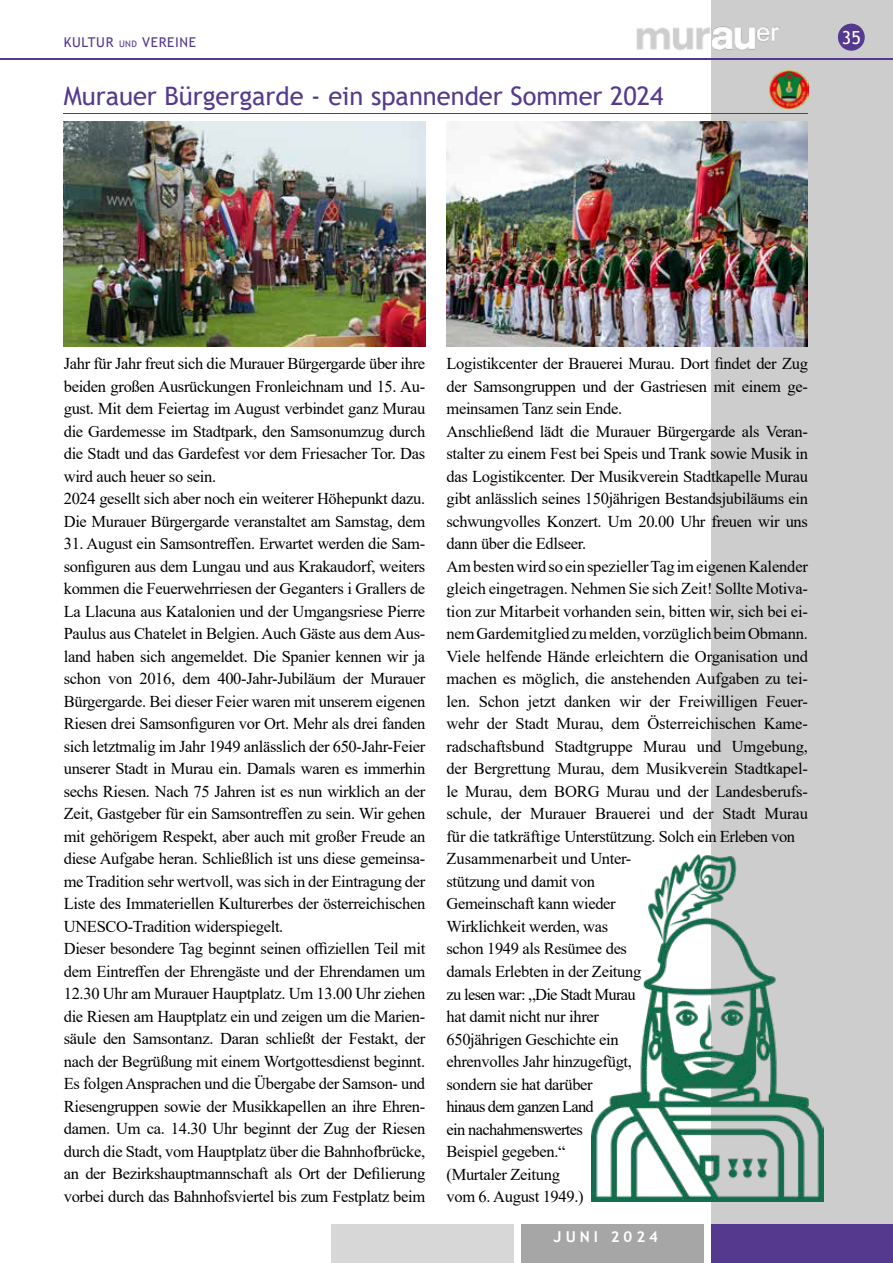
<style>
.page{position:relative;width:893px;height:1263px;background:#fff}
.page>*{position:absolute;margin:0;border:0;box-sizing:border-box;transform-origin:0 0}
.t1{font:25.5px "Trebuchet MS";color:#54398e}
.t2{font:18px "Trebuchet MS";color:#fff}
.t3{font:16.5px/22.5px "Times New Roman";letter-spacing:-.02em;color:#000}
.t4{font:700 15px "Trebuchet MS";letter-spacing:.27em;color:#fff}
.t5{font:13.5px "Trebuchet MS";letter-spacing:.05em;color:#54398e}
.s1{font-size:9px}
</style>
<div class="page">
<div style="left:711px;top:0;width:182px;height:1263px;background:#cdcdcd"></div>
<div style="left:521px;top:1224px;width:182px;height:39px;background:#a6a6a6"></div>
<div style="left:332px;top:1224px;width:182px;height:39px;background:#d7d7d7"></div>
<hr style="left:0;top:58px;width:893px;height:2px;background:#54398e">
<div style="left:711px;top:1224px;width:182px;height:39px;background:#54398e"></div>
<div style="left:838px;top:24px;width:27px;height:27px;background:#54398e;border-radius:50%"></div>
<img style="left:636px;top:27px;width:74px;height:23px">
<img style="left:712px;top:26px;width:68px;height:24px">
<hr style="left:64px;top:113px;width:744px;height:1px;background:#54398e">
<img style="left:64px;top:122px;width:361px;height:225px">
<img style="left:446px;top:122px;width:362px;height:225px">
<img style="left:770px;top:70px;width:38px;height:39px">
<img style="left:591px;top:854px;width:232px;height:348px">
<p class="t5" style="left:64px;top:34px;width:134px">KULTUR <span class="s1">UND</span> VEREINE</p>
<h1 class="t1" style="left:64px;top:80px;width:601px">Murauer Bürgergarde - ein spannender Sommer 2024</h1>
<p class="t2" style="left:842px;top:26px;width:20px">35</p>
<p class="t3" style="left:64px;top:352px;width:363px">Jahr für Jahr freut sich die Murauer Bürgergarde über ihre beiden großen Ausrückungen Fronleichnam und 15. Au&shy;gust. Mit dem Feiertag im August verbindet ganz Murau die Gardemesse im Stadtpark, den Samsonumzug durch die Stadt und das Gardefest vor dem Friesacher Tor. Das wird auch heuer so sein.<br>2024 gesellt sich aber noch ein weiterer Höhepunkt dazu.<br>Die Murauer Bürgergarde veranstaltet am Samstag, dem</p>
<p class="t3" style="left:64px;top:532px;width:363px">31. August ein Samsontreffen. Erwartet werden die Sam&shy;sonfiguren aus dem Lungau und aus Krakaudorf, weiters kommen die Feuerwehrriesen der Geganters i Grallers de La Llacuna aus Katalonien und der Umgangsriese Pierre Paulus aus Chatelet in Belgien. Auch Gäste aus dem Aus&shy;land haben sich angemeldet. Die Spanier kennen wir ja schon von 2016, dem 400-Jahr-Jubiläum der Murauer Bürgergarde. Bei dieser Feier waren mit unserem eigenen Riesen drei Samsonfiguren vor Ort. Mehr als drei fanden sich letztmalig im Jahr 1949 anlässlich der 650-Jahr-Feier unserer Stadt in Murau ein. Damals waren es immerhin sechs Riesen. Nach 75 Jahren ist es nun wirklich an der Zeit, Gastgeber für ein Samsontreffen zu sein. Wir gehen mit gehörigem Respekt, aber auch mit großer Freude an diese Aufgabe heran. Schließlich ist uns diese gemeinsa&shy;me Tradition sehr wertvoll, was sich in der Eintragung der Liste des Immateriellen Kulturerbes der österreichischen UNESCO-Tradition widerspiegelt.<br>Dieser besondere Tag beginnt seinen offiziellen Teil mit dem Eintreffen der Ehrengäste und der Ehrendamen um 12.30 Uhr am Murauer Hauptplatz. Um 13.00 Uhr ziehen die Riesen am Hauptplatz ein und zeigen um die Marien&shy;säule den Samsontanz. Daran schließt der Festakt, der nach der Begrüßung mit einem Wortgottesdienst beginnt.<br>Es folgen Ansprachen und die Übergabe der Samson- und Riesengruppen sowie der Musikkapellen an ihre Ehren&shy;damen. Um ca. 14.30 Uhr beginnt der Zug der Riesen durch die Stadt, vom Hauptplatz über die Bahnhofbrücke, an der Bezirkshauptmannschaft als Ort der Defilierung vorbei durch das Bahnhofsviertel bis zum Festplatz beim</p>
<p class="t3" style="left:446px;top:352px;width:363px">Logistikcenter der Brauerei Murau. Dort findet der Zug der Samsongruppen und der Gastriesen mit einem ge&shy;meinsamen Tanz sein Ende.<br>Anschließend lädt die Murauer Bürgergarde als Veran&shy;stalter zu einem Fest bei Speis und Trank sowie Musik in das Logistikcenter. Der Musikverein Stadtkapelle Murau gibt anlässlich seines 150jährigen Bestandsjubiläums ein schwungvolles Konzert. Um 20.00 Uhr freuen wir uns dann über die Edlseer.<br>Am besten wird so ein spezieller Tag im eigenen Kalender gleich eingetragen. Nehmen Sie sich Zeit! Sollte Motiva&shy;tion zur Mitarbeit vorhanden sein, bitten wir, sich bei ei&shy;nem Gardemitglied zu melden, vorzüglich beim Obmann.<br>Viele helfende Hände erleichtern die Organisation und machen es möglich, die anstehenden Aufgaben zu tei&shy;len. Schon jetzt danken wir der Freiwilligen Feuer&shy;wehr der Stadt Murau, dem Österreichischen Kame&shy;radschaftsbund Stadtgruppe Murau und Umgebung, der Bergrettung Murau, dem Musikverein Stadtkapel&shy;le Murau, dem BORG Murau und der Landesberufs&shy;schule, der Murauer Brauerei und der Stadt Murau für die tatkräftige Unterstützung. Solch ein Erleben von Zusammenarbeit und Unter-<br>stützung und damit von<br>Gemeinschaft kann wieder<br>Wirklichkeit werden, was<br>schon 1949 als Resümee des<br>damals Erlebten in der Zeitung<br>zu lesen war: „Die Stadt Murau<br>hat damit nicht nur ihrer<br>650jährigen Geschichte ein<br>ehrenvolles Jahr hinzugefügt,<br>sondern sie hat darüber<br>hinaus dem ganzen Land<br>ein nachahmenswertes<br>Beispiel gegeben.“<br>(Murtaler Zeitung<br>vom 6. August 1949.)</p>
<p class="t4" style="left:554px;top:1227px;width:106px">JUNI 2024</p>
</div>
